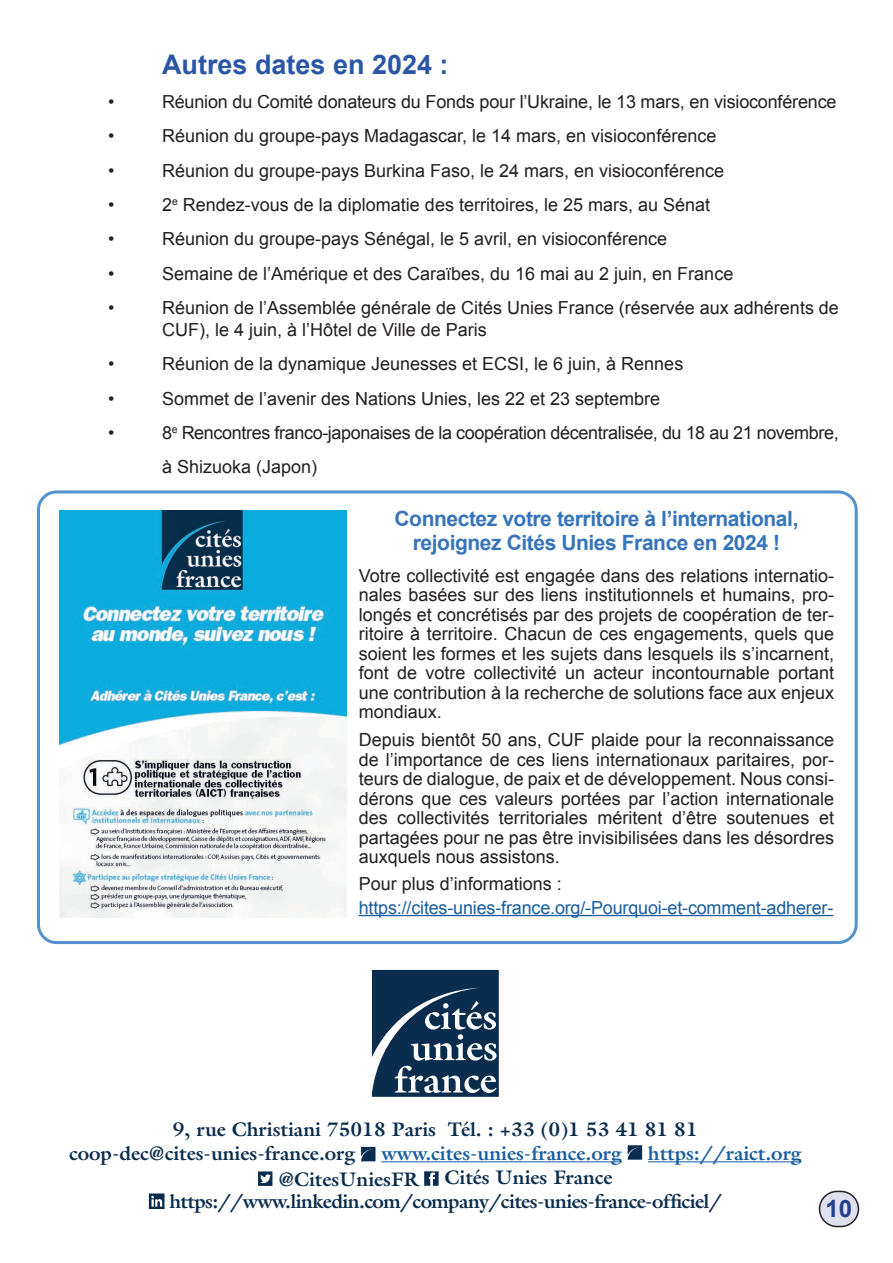
<style>
.page{position:relative;width:893px;height:1263px;background:#fff}
.page>*{position:absolute;margin:0;border:0;box-sizing:border-box;transform-origin:0 0}
.t1{font:700 27px "Arial";color:#2a56a5}
.t2{font:700 24px "Arial";color:#253f8e}
.t3{font:700 21px/24px "Arial";letter-spacing:-.02em;color:#3674bb;text-align:center}
.t4{font:700 19.65px/24.2px "Galliard Std";color:#0a2d4e}
.t5{font:700 19.65px/24.2px "Galliard Std";letter-spacing:-.03em;color:#0a2d4e}
.t6{font:700 19.65px "Galliard Std";color:#175d9e}
.t7{font:18px/19.5px "Arial";color:#231f20;text-align:justify}
.t8{font:18px/34.3px "Arial";letter-spacing:-.02em;color:#231f20}
.t9{font:18px "Arial";letter-spacing:-.01em;color:#175d9e}
</style>
<div class="page">
<div style="left:819px;top:1191px;width:39px;height:35px;background:#e0e1ee;border-radius:18px"></div>
<div style="left:819px;top:1191px;width:40px;height:36px;border:2px solid #231f20;border-radius:18px"></div>
<hr style="left:381px;top:1161px;width:241px;height:1px;background:#175d9e">
<hr style="left:648px;top:1161px;width:153px;height:1px;background:#175d9e">
<svg style="left:361px;top:1147px;width:14px;height:14px"></svg>
<svg style="left:628px;top:1145px;width:14px;height:15px"></svg>
<svg style="left:258px;top:1171px;width:14px;height:15px"></svg>
<svg style="left:424px;top:1171px;width:15px;height:15px"></svg>
<svg style="left:149px;top:1193px;width:16px;height:15px"></svg>
<svg style="left:372px;top:970px;width:127px;height:127px;background:#35526d"></svg>
<img style="left:60px;top:510px;width:286px;height:407px">
<div style="left:37px;top:490px;width:821px;height:454px;border:3px solid #5291cd;border-radius:18px"></div>
<hr style="left:359px;top:915px;width:474px;height:1px;background:#175d9e">
<h1 class="t1" style="left:162px;top:46px;width:288px">Autres dates en 2024 :</h1>
<p class="t7" style="left:108px;top:92px;width:8px">•</p>
<p class="t7" style="left:162px;top:92px;width:676px">Réunion du Comité donateurs du Fonds pour l’Ukraine, le 13 mars, en visioconférence</p>
<p class="t7" style="left:108px;top:126px;width:8px">•</p>
<p class="t7" style="left:162px;top:126px;width:556px">Réunion du groupe-pays Madagascar, le 14 mars, en visioconférence</p>
<p class="t7" style="left:108px;top:161px;width:8px">•</p>
<p class="t7" style="left:162px;top:161px;width:564px">Réunion du groupe-pays Burkina Faso, le 24 mars, en visioconférence</p>
<p class="t7" style="left:108px;top:195px;width:8px">•</p>
<p class="t7" style="left:162px;top:195px;width:550px">2<sup>e</sup> Rendez-vous de la diplomatie des territoires, le 25 mars, au Sénat</p>
<p class="t7" style="left:108px;top:230px;width:8px">•</p>
<p class="t7" style="left:162px;top:230px;width:507px">Réunion du groupe-pays Sénégal, le 5 avril, en visioconférence</p>
<p class="t7" style="left:108px;top:264px;width:8px">•</p>
<p class="t7" style="left:162px;top:264px;width:573px">Semaine de l’Amérique et des Caraïbes, du 16 mai au 2 juin, en France</p>
<p class="t7" style="left:108px;top:298px;width:8px">•</p>
<p class="t7" style="left:162px;top:297px;width:678px;line-height:21.6px">Réunion de l’Assemblée générale de Cités Unies France (réservée aux adhérents de<br>CUF), le 4 juin, à l’Hôtel de Ville de Paris</p>
<p class="t7" style="left:108px;top:354px;width:8px">•</p>
<p class="t7" style="left:162px;top:354px;width:523px">Réunion de la dynamique Jeunesses et ECSI, le 6 juin, à Rennes</p>
<p class="t7" style="left:108px;top:389px;width:8px">•</p>
<p class="t7" style="left:162px;top:389px;width:500px">Sommet de l’avenir des Nations Unies, les 22 et 23 septembre</p>
<p class="t7" style="left:108px;top:423px;width:8px">•</p>
<p class="t8" style="left:162px;top:416px;width:678px">8<sup>e</sup> Rencontres franco-japonaises de la coopération décentralisée, du 18 au 21 novembre, à Shizuoka (Japon)</p>
<p class="t3" style="left:394px;top:507px;width:405px">Connectez votre territoire à l’international, rejoignez Cités Unies France en 2024 !</p>
<p class="t7" style="left:359px;top:566px;width:477px">Votre collectivité est engagée dans des relations internatio&shy;nales basées sur des liens institutionnels et humains, pro&shy;longés et concrétisés par des projets de coopération de ter&shy;ritoire à territoire. Chacun de ces engagements, quels que soient les formes et les sujets dans lesquels ils s’incarnent, font de votre collectivité un acteur incontournable portant une contribution à la recherche de solutions face aux enjeux mondiaux.</p>
<p class="t7" style="left:359px;top:730px;width:477px">Depuis bientôt 50 ans, CUF plaide pour la reconnaissance de l’importance de ces liens internationaux paritaires, por&shy;teurs de dialogue, de paix et de développement. Nous consi&shy;dérons que ces valeurs portées par l’action internationale des collectivités territoriales méritent d’être soutenues et partagées pour ne pas être invisibilisées dans les désordres auxquels nous assistons.</p>
<p class="t7" style="left:359px;top:874px;width:205px">Pour plus d’informations :</p>
<p class="t9" style="left:359px;top:895px;width:476px">https://cites-unies-france.org/-Pourquoi-et-comment-adherer-</p>
<p class="t4" style="left:69px;top:1117px;width:630px;text-indent:104px">9, rue Christiani 75018 Paris Tél. : +33 (0)1 53 41 81 81 coop-dec@cites-unies-france.org</p>
<p class="t6" style="left:381px;top:1140px;width:242px">www.cites-unies-france.org</p>
<p class="t6" style="left:648px;top:1140px;width:155px">https://raict.org</p>
<p class="t4" style="left:278px;top:1167px;width:141px">@CitesUniesFR</p>
<p class="t5" style="left:169px;top:1165px;width:554px;text-indent:275px">Cités Unies France https://www.linkedin.com/company/cites-unies-france-officiel/</p>
<h2 class="t2" style="left:826px;top:1192px;width:28px">10</h2>
</div>
